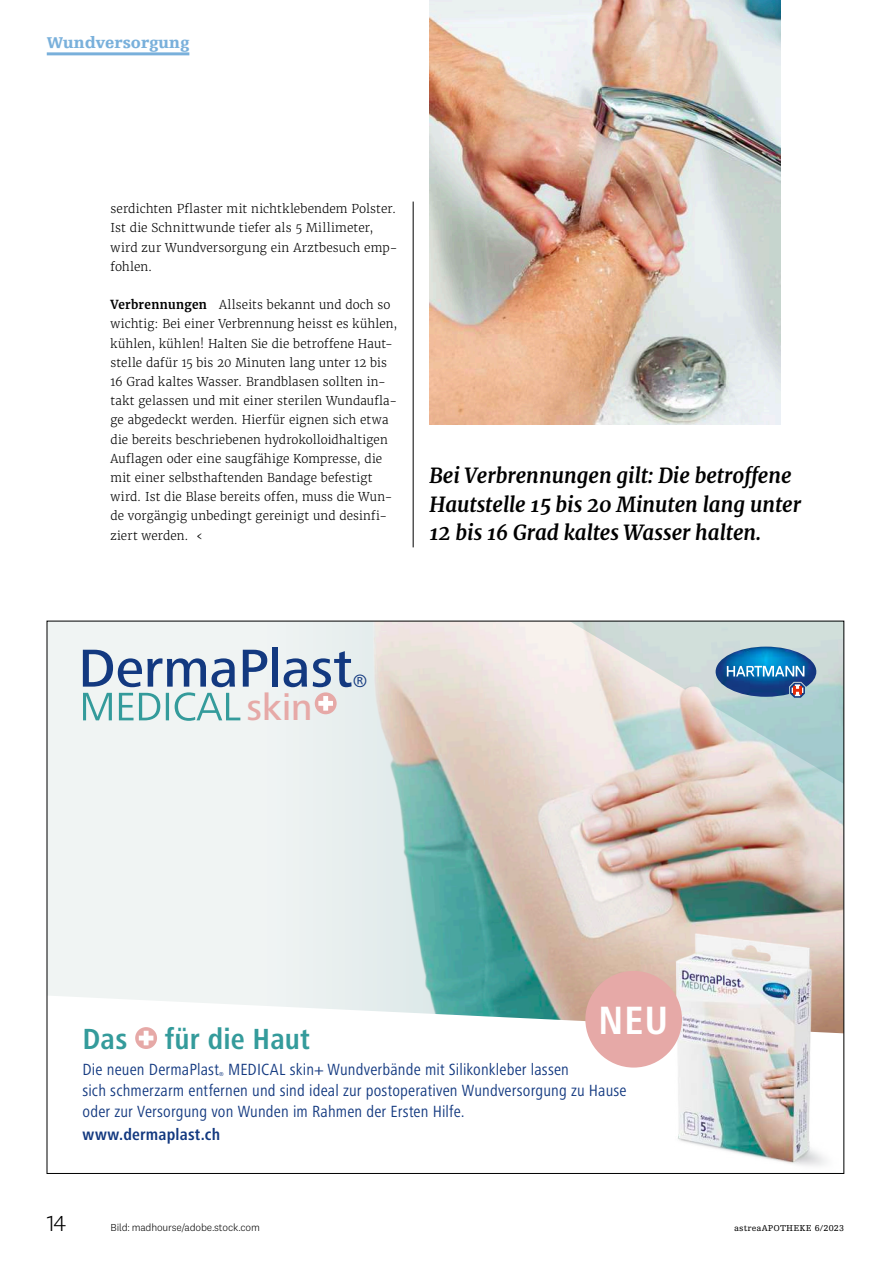
<style>
.page{position:relative;width:893px;height:1263px;background:#fff}
.page>*{position:absolute;margin:0;border:0;box-sizing:border-box;transform-origin:0 0}
.t1{font:500 55.35px "Frutiger Next LTW1 G";color:#133980}
.t2{font:700 condensed 40.95px "Frutiger Next LTW1 G";color:#fff}
.t3{font:500 38.25px "Frutiger Next LTW1 G";color:#e6a9a7}
.t4{font:700 condensed 30.15px "Frutiger Next LTW1 G";letter-spacing:.005em;color:#349b9b}
.t5{font:300 22.5px "National 2";color:#000}
.t6{font:italic 700 21px/28.5px "Merriweather";color:#000;scale:.96 1}
.t7{font:18.45px "Frutiger Next LTW1 G";color:#133980}
.t8{font:condensed 16.8px/21px "Frutiger Next LTW1 G";letter-spacing:.01em;color:#133980}
.t9{font:700 condensed 16.8px "Frutiger Next LTW1 G";letter-spacing:.01em;color:#133980}
.t10{font:900 16.5px "Egyptienne FLT Std";color:#79b0db}
.t11{font:300 12.15px/19.2px "Merriweather";letter-spacing:.01em;color:#000;scale:.96 1}
.t12{font:300 12.15px/19.2px "Merriweather";letter-spacing:.01em;color:#000}
.t13{font:300 10.5px "National 2";letter-spacing:-.015em;color:#000}
.t14{font:9px "Egyptienne FLT Std";letter-spacing:.02em;color:#000}
.t15{font:condensed 5.85px "Frutiger Next LTW1 G";color:#133980}
.s1{font-weight:700;font-size:12.3px}
</style>
<div class="page">
<img style="left:52px;top:623px;width:790px;height:372px">
<svg style="left:543px;top:623px;width:299px;height:169px;background:#d6dbd7"></svg>
<svg style="left:49px;top:995px;width:620px;height:73px"></svg>
<img style="left:716px;top:647px;width:100px;height:50px">
<svg style="left:727px;top:666px;width:77px;height:10px"></svg>
<svg style="left:790px;top:683px;width:15px;height:15px"></svg>
<img style="left:669px;top:928px;width:173px;height:238px">
<img style="left:682px;top:686px;width:33px;height:23px">
<svg style="left:83px;top:692px;width:157px;height:29px"></svg>
<div style="left:315px;top:692px;width:22px;height:22px;background:#e6a9a7;border-radius:50%"></div>
<svg style="left:318px;top:696px;width:15px;height:15px"></svg>
<svg style="left:135px;top:1027px;width:22px;height:22px"></svg>
<svg style="left:139px;top:1031px;width:14px;height:14px"></svg>
<div style="left:585px;top:971px;width:97px;height:96px;background:#e6a9a7;border-radius:50%"></div>
<hr style="left:47px;top:52px;width:142px;height:3px;background:#79b0db">
<hr style="left:413px;top:202px;width:1px;height:345px;background:#000">
<img style="left:429px;top:0;width:351px;height:424px">
<h3 class="t10" style="left:47px;top:34px;width:144px">Wundversorgung</h3>
<p class="t12" style="left:111px;top:199px;width:288px">serdichten Pflaster mit nichtklebendem Polster.<br>Ist die Schnittwunde tiefer als 5 Millimeter, wird zur Wundversorgung ein Arztbesuch emp&shy;fohlen.</p>
<p class="t11" style="left:111px;top:295px;width:300px"><span class="s1">Verbrennungen</span> Allseits bekannt und doch so wichtig: Bei einer Verbrennung heisst es kühlen, kühlen, kühlen! Halten Sie die betroffene Haut&shy;stelle dafür 15 bis 20 Minuten lang unter 12 bis 16 Grad kaltes Wasser. Brandblasen sollten in&shy;takt gelassen und mit einer sterilen Wundaufla&shy;ge abgedeckt werden. Hierfür eignen sich etwa die bereits beschriebenen hydrokolloidhaltigen Auflagen oder eine saugfähige Kompresse, die mit einer selbsthaftenden Bandage befestigt wird. Ist die Blase bereits offen, muss die Wun&shy;de vorgängig unbedingt gereinigt und desinfi&shy;ziert werden. ‹</p>
<h3 class="t6" style="left:429px;top:461px;width:389px">Bei Verbrennungen gilt: Die betroffene<br>Hautstelle 15 bis 20 Minuten lang unter<br>12 bis 16 Grad kaltes Wasser halten.</h3>
<h1 class="t1" style="left:78px;top:636px;width:276px">DermaPlast</h1>
<h3 class="t7" style="left:353px;top:670px;width:16px">®</h3>
<h3 class="t3" style="left:246px;top:686px;width:68px">skin</h3>
<h2 class="t2" style="left:598px;top:997px;width:72px">NEU</h2>
<h3 class="t4" style="left:83px;top:1022px;width:46px">Das</h3>
<h3 class="t4" style="left:165px;top:1022px;width:147px">für die Haut</h3>
<h3 class="t8" style="left:83px;top:1058px;width:138px">Die neuen DermaPlast</h3>
<p class="t15" style="left:219px;top:1070px;width:6px">®</p>
<h3 class="t8" style="left:83px;top:1058px;width:545px;text-indent:146px">MEDICAL skin+ Wundverbände mit Silikonkleber lassen<br>sich schmerzarm entfernen und sind ideal zur postoperativen Wundversorgung zu Hause oder zur Versorgung von Wunden im Rahmen der Ersten Hilfe.</h3>
<h3 class="t9" style="left:83px;top:1125px;width:139px">www.dermaplast.ch</h3>
<h3 class="t5" style="left:47px;top:1211px;width:21px">14</h3>
<p class="t13" style="left:111px;top:1222px;width:151px">Bild: madhourse/adobe.stock.com</p>
<p class="t14" style="left:734px;top:1223px;width:111px">astreaAPOTHEKE 6/2023</p>
</div>
